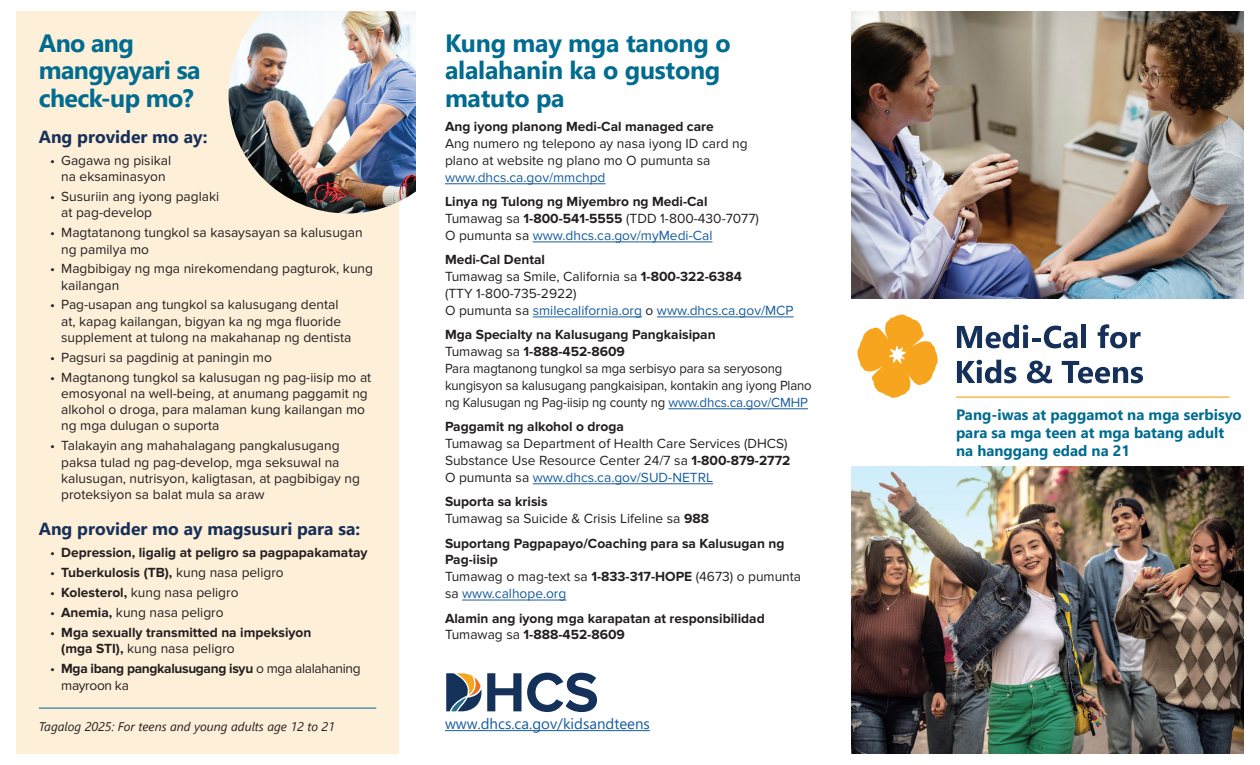
<style>
.page{position:relative;width:1260px;height:765px;background:#fff}
.page>*{position:absolute;margin:0;border:0;box-sizing:border-box;transform-origin:0 0}
.t1{font:700 25px/27.5px "Segoe UI";letter-spacing:-.01em;color:#006c90}
.t2{font:700 17.5px "Segoe UI";color:#173059}
.t3{font:700 17.5px "Segoe UI";color:#153059}
.t4{font:700 15px/18px "Segoe UI";color:#006c90}
.t5{font:15px "Segoe UI";color:#175d9e}
.P-2{font:13.75px/16.2px "Proxima Nova";color:#231f20}
.P-2-2{font:700 13.75px/16.2px "Proxima Nova";color:#231f20}
.P-2-3{font:13.75px "Proxima Nova";color:#175d9e}
.P-2-4{font:700 13.75px/16.2px "Proxima Nova";letter-spacing:-.025em;color:#231f20}
.t6{font:italic 12.5px "Segoe UI";color:#231f20}
.s1{font-weight:400}
.s2{font-weight:700}
.s3{color:#175d9e}
.s4{color:#231f20}
</style>
<div class="page">
<div style="left:16px;top:11px;width:383px;height:743px;background:#feefd8"></div>
<hr style="left:39px;top:708px;width:337px;height:1px;background:#006c90">
<img style="left:229px;top:11px;width:187px;height:202px">
<hr style="left:445px;top:730px;width:205px;height:1px;background:#175d9e">
<svg style="left:487px;top:673px;width:110px;height:39px"></svg>
<svg style="left:446px;top:673px;width:35px;height:38px"></svg>
<svg style="left:857px;top:314px;width:81px;height:84px"></svg>
<svg style="left:957px;top:325px;width:121px;height:23px"></svg>
<div style="left:1081px;top:325px;width:5px;height:23px;background:#153059"></div>
<svg style="left:1098px;top:324px;width:43px;height:24px"></svg>
<svg style="left:957px;top:360px;width:59px;height:23px"></svg>
<svg style="left:1027px;top:361px;width:25px;height:22px"></svg>
<svg style="left:1062px;top:361px;width:81px;height:22px"></svg>
<hr style="left:956px;top:397px;width:274px;height:1px;background:#f7a51f">
<hr style="left:445px;top:184px;width:161px;height:1px;background:#175d9e">
<hr style="left:533px;top:242px;width:179px;height:1px;background:#175d9e">
<hr style="left:533px;top:317px;width:109px;height:1px;background:#175d9e">
<hr style="left:657px;top:317px;width:137px;height:1px;background:#175d9e">
<hr style="left:668px;top:409px;width:140px;height:1px;background:#175d9e">
<hr style="left:533px;top:484px;width:180px;height:1px;background:#175d9e">
<hr style="left:462px;top:600px;width:104px;height:1px;background:#175d9e">
<img style="left:851px;top:11px;width:393px;height:287px">
<img style="left:851px;top:467px;width:393px;height:287px">
<h1 class="t1" style="left:39px;top:27px;width:163px">Ano ang mangyayari sa check-up mo?</h1>
<h2 class="t3" style="left:39px;top:120px;width:170px">Ang provider mo ay:</h2>
<p class="P-2" style="left:50px;top:153px;width:123px;text-align:center">• Gagawa ng pisikal na eksaminasyon</p>
<p class="P-2" style="left:61px;top:189px;width:159px;text-indent:-11px">• Susuriin ang iyong paglaki at pag-develop</p>
<p class="P-2" style="left:61px;top:225px;width:303px;text-indent:-11px">• Magtatanong tungkol sa kasaysayan sa kalusugan ng pamilya mo</p>
<p class="P-2" style="left:61px;top:261px;width:313px;text-indent:-11px">• Magbibigay ng mga nirekomendang pagturok, kung kailangan</p>
<p class="P-2" style="left:61px;top:297px;width:292px;text-indent:-11px">• Pag-usapan ang tungkol sa kalusugang dental at, kapag kailangan, bigyan ka ng mga fluoride supplement at tulong na makahanap ng dentista</p>
<p class="P-2" style="left:50px;top:349px;width:223px">• Pagsuri sa pagdinig at paningin mo</p>
<p class="P-2" style="left:61px;top:369px;width:312px;text-indent:-11px">• Magtanong tungkol sa kalusugan ng pag-iisip mo at emosyonal na well-being, at anumang paggamit ng alkohol o droga, para malaman kung kailangan mo ng mga dulugan o suporta</p>
<p class="P-2" style="left:61px;top:438px;width:300px;text-indent:-11px">• Talakayin ang mahahalagang pangkalusugang paksa tulad ng pag-develop, mga seksuwal na kalusugan, nutrisyon, kaligtasan, at pagbibigay ng proteksiyon sa balat mula sa araw</p>
<h2 class="t2" style="left:39px;top:513px;width:323px">Ang provider mo ay magsusuri para sa:</h2>
<p class="P-2-2" style="left:50px;top:545px;width:319px"><span class="s1">•</span> Depression, ligalig at peligro sa pagpapakamatay</p>
<p class="P-2-2" style="left:50px;top:565px;width:235px"><span class="s1">•</span> Tuberkulosis (TB), <span class="s1">kung nasa peligro</span></p>
<p class="P-2" style="left:50px;top:585px;width:190px">• <span class="s2">Kolesterol,</span> kung nasa peligro</p>
<p class="P-2" style="left:50px;top:605px;width:175px">• <span class="s2">Anemia,</span> kung nasa peligro</p>
<p class="P-2-2" style="left:61px;top:625px;width:252px;text-indent:-11px"><span class="s1">•</span> Mga sexually transmitted na impeksiyon (mga STI), <span class="s1">kung nasa peligro</span></p>
<p class="P-2-4" style="left:61px;top:661px;width:301px;text-indent:-11px"><span class="s1">•</span> Mga ibang pangkalusugang isyu <span class="s1">o mga alalahaning mayroon ka</span></p>
<p class="t6" style="left:39px;top:715px;width:298px">Tagalog 2025: For teens and young adults age 12 to 21</p>
<p class="t5" style="left:445px;top:710px;width:207px">www.dhcs.ca.gov/kidsandteens</p>
<h1 class="t1" style="left:445px;top:27px;width:287px">Kung may mga tanong o alalahanin ka o gustong matuto pa</h1>
<h3 class="P-2-2" style="left:445px;top:119px;width:270px">Ang iyong planong Medi-Cal managed care</h3>
<p class="P-2" style="left:445px;top:135px;width:304px;line-height:16.9px">Ang numero ng telepono ay nasa iyong ID card ng plano at website ng plano mo O pumunta sa <span class="s3">www.dhcs.ca.gov/mmchpd</span></p>
<h3 class="P-2-2" style="left:445px;top:194px;width:264px">Linya ng Tulong ng Miyembro ng Medi-Cal</h3>
<p class="P-2" style="left:445px;top:211px;width:315px">Tumawag sa <span class="s2">1-800-541-5555</span> (TDD 1-800-430-7077)</p>
<p class="P-2-3" style="left:445px;top:228px;width:269px"><span class="s4">O pumunta sa</span> www.dhcs.ca.gov/myMedi-Cal</p>
<h3 class="P-2-2" style="left:445px;top:252px;width:101px">Medi-Cal Dental</h3>
<p class="P-2" style="left:445px;top:269px;width:298px;line-height:16.9px">Tumawag sa Smile, California sa <span class="s2">1-800-322-6384 </span>(TTY 1-800-735-2922)</p>
<p class="P-2-3" style="left:445px;top:303px;width:350px"><span class="s4">O pumunta sa</span> smilecalifornia.org <span class="s4">o</span> www.dhcs.ca.gov/MCP</p>
<h3 class="P-2-2" style="left:445px;top:327px;width:272px">Mga Specialty na Kalusugang Pangkaisipan</h3>
<p class="P-2" style="left:445px;top:344px;width:368px;line-height:16.9px">Tumawag sa <span class="s2">1-888-452-8609<br></span>Para magtanong tungkol sa mga serbisyo para sa seryosong kungisyon sa kalusugang pangkaisipan, kontakin ang iyong Plano ng Kalusugan ng Pag-iisip ng county ng <span class="s3">www.dhcs.ca.gov/CMHP</span></p>
<h3 class="P-2-2" style="left:445px;top:419px;width:181px">Paggamit ng alkohol o droga</h3>
<p class="P-2" style="left:445px;top:435px;width:347px;line-height:16.9px">Tumawag sa Department of Health Care Services (DHCS)<br>Substance Use Resource Center 24/7 sa <span class="s2">1-800-879-2772</span></p>
<p class="P-2-3" style="left:445px;top:469px;width:270px"><span class="s4">O pumunta sa</span> www.dhcs.ca.gov/SUD-NETRL</p>
<h3 class="P-2-2" style="left:445px;top:494px;width:104px">Suporta sa krisis</h3>
<p class="P-2" style="left:445px;top:511px;width:266px">Tumawag sa Suicide &amp; Crisis Lifeline sa <span class="s2">988</span></p>
<h3 class="P-2-2" style="left:445px;top:535px;width:341px;line-height:16.9px">Suportang Pagpapayo/Coaching para sa Kalusugan ng<br>Pag-iisip</h3>
<p class="P-2" style="left:445px;top:569px;width:358px;line-height:16.9px">Tumawag o mag-text sa <span class="s2">1-833-317-HOPE</span> (4673) o pumunta sa <span class="s3">www.calhope.org</span></p>
<h3 class="P-2-2" style="left:445px;top:610px;width:321px">Alamin ang iyong mga karapatan at responsibilidad</h3>
<p class="P-2-2" style="left:445px;top:627px;width:181px"><span class="s1">Tumawag sa</span> 1-888-452-8609</p>
<p class="t4" style="left:956px;top:404px;width:287px">Pang-iwas at paggamot na mga serbisyo para sa mga teen at mga batang adult na hanggang edad na 21</p>
</div>
